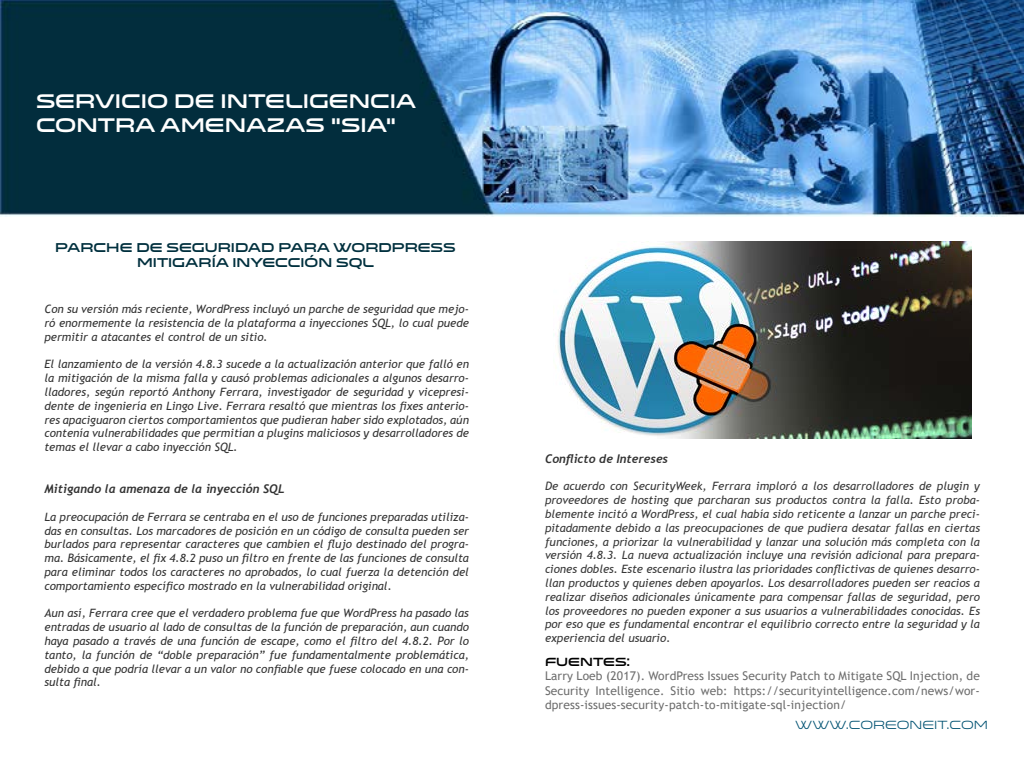
<style>
.page{position:relative;width:1024px;height:768px;background:#fff}
.page>*{position:absolute;margin:0;border:0;box-sizing:border-box;transform-origin:0 0}
.t1{font:20px/24px "Venera 900";color:#fff}
.t2{font:13px/15.6px "Venera 900";color:#00303e;text-align:center}
.t3{font:12px/14.4px "Trebuchet MS";letter-spacing:.01em;color:#6e6e6e;text-align:justify}
.t4{font:italic 700 12px "Trebuchet";color:#333}
.t5{font:12px "Venera 500";color:#005272}
.t6{font:12px "Venera 900";color:#000}
.t7{font:italic 11.5px/13.8px "Trebuchet MS";color:#333;text-align:justify}
.t8{font:italic 11.5px/13.8px "Trebuchet MS";color:#383838;text-align:justify}
</style>
<div class="page">
<img style="left:0;top:0;width:1024px;height:217px">
<img style="left:553px;top:241px;width:419px;height:198px">
<h1 class="t1" style="left:36px;top:89px;width:382px">SERVICIO DE INTELIGENCIA<br>CONTRA AMENAZAS “SIA”</h1>
<p class="t2" style="left:55px;top:240px;width:402px">PARCHE DE SEGURIDAD PARA WORDPRESS<br>MITIGARÍA INYECCIÓN SQL</p>
<p class="t7" style="left:44px;top:302px;width:426px">Con su versión más reciente, WordPress incluyó un parche de seguridad que mejo&shy;ró enormemente la resistencia de la plataforma a inyecciones SQL, lo cual puede permitir a atacantes el control de un sitio.</p>
<p class="t7" style="left:44px;top:358px;width:426px">El lanzamiento de la versión 4.8.3 sucede a la actualización anterior que falló en la mitigación de la misma falla y causó problemas adicionales a algunos desarro&shy;lladores, según reportó Anthony Ferrara, investigador de seguridad y vicepresi&shy;dente de ingeniería en Lingo Live. Ferrara resaltó que mientras los fixes anterio&shy;res apaciguaron ciertos comportamientos que pudieran haber sido explotados, aún contenía vulnerabilidades que permitían a plugins maliciosos y desarrolladores de temas el llevar a cabo inyección SQL.</p>
<p class="t4" style="left:44px;top:481px;width:242px">Mitigando la amenaza de la inyección SQL</p>
<p class="t7" style="left:44px;top:510px;width:426px">La preocupación de Ferrara se centraba en el uso de funciones preparadas utiliza&shy;das en consultas. Los marcadores de posición en un código de consulta pueden ser burlados para representar caracteres que cambien el flujo destinado del progra&shy;ma. Básicamente, el fix 4.8.2 puso un filtro en frente de las funciones de consulta para eliminar todos los caracteres no aprobados, lo cual fuerza la detención del comportamiento específico mostrado en la vulnerabilidad original.</p>
<p class="t7" style="left:44px;top:607px;width:426px">Aun así, Ferrara cree que el verdadero problema fue que WordPress ha pasado las entradas de usuario al lado de consultas de la función de preparación, aun cuando haya pasado a través de una función de escape, como el filtro del 4.8.2. Por lo tanto, la función de “doble preparación” fue fundamentalmente problemática, debido a que podría llevar a un valor no confiable que fuese colocado en una con&shy;sulta final.</p>
<p class="t4" style="left:545px;top:451px;width:125px">Conflicto de Intereses</p>
<p class="t8" style="left:545px;top:479px;width:437px">De acuerdo con SecurityWeek, Ferrara imploró a los desarrolladores de plugin y proveedores de hosting que parcharan sus productos contra la falla. Esto proba&shy;blemente incitó a WordPress, el cual había sido reticente a lanzar un parche preci&shy;pitadamente debido a las preocupaciones de que pudiera desatar fallas en ciertas funciones, a priorizar la vulnerabilidad y lanzar una solución más completa con la versión 4.8.3. La nueva actualización incluye una revisión adicional para prepara&shy;ciones dobles. Este escenario ilustra las prioridades conflictivas de quienes desarro&shy;llan productos y quienes deben apoyarlos. Los desarrolladores pueden ser reacios a realizar diseños adicionales únicamente para compensar fallas de seguridad, pero los proveedores no pueden exponer a sus usuarios a vulnerabilidades conocidas. Es por eso que es fundamental encontrar el equilibrio correcto entre la seguridad y la experiencia del usuario.</p>
<p class="t6" style="left:545px;top:655px;width:87px">FUENTES:</p>
<p class="t3" style="left:545px;top:669px;width:436px">Larry Loeb (2017). WordPress Issues Security Patch to Mitigate SQL Injection, de Security Intelligence. Sitio web: https://securityintelligence.com/news/wor&shy;dpress-issues-security-patch-to-mitigate-sql-injection/</p>
<p class="t5" style="left:795px;top:718px;width:194px">WWW.COREONEIT.COM</p>
</div>
